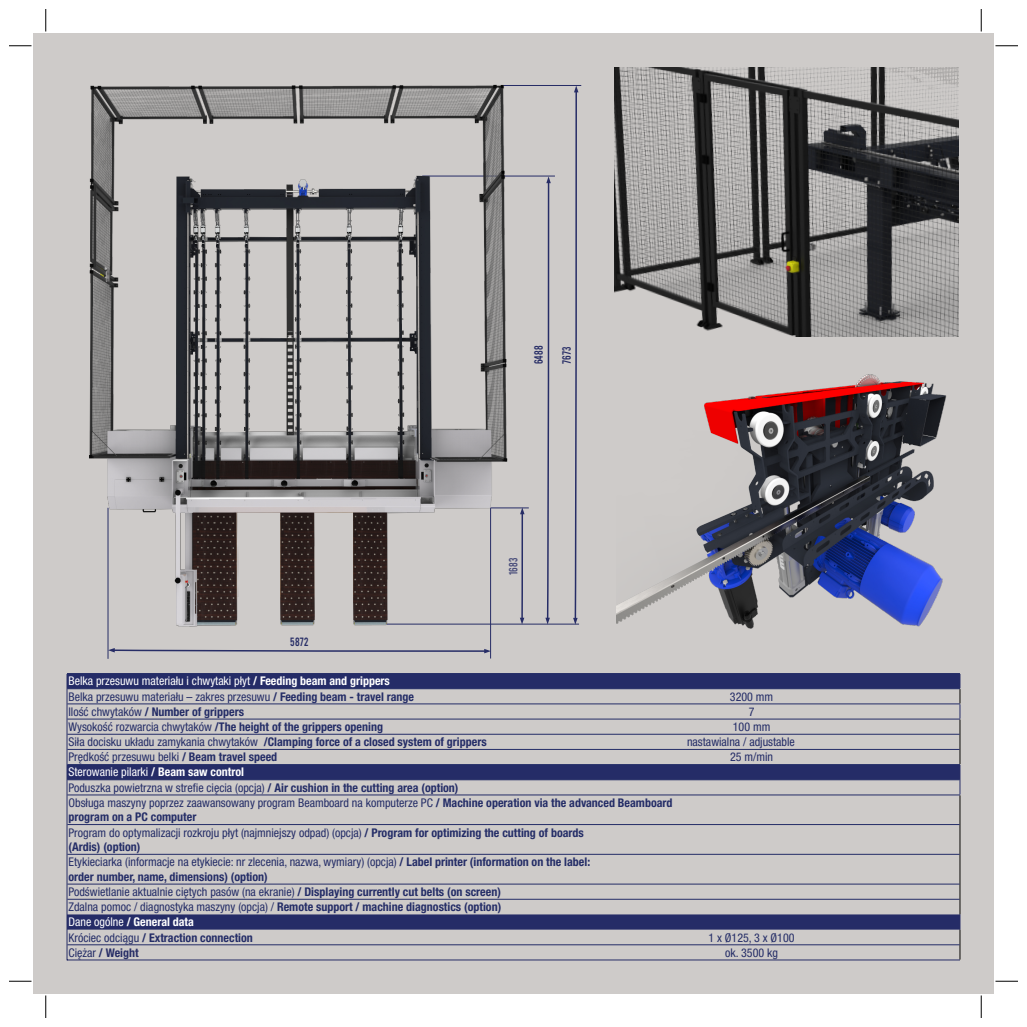
<style>
.page{position:relative;width:1027px;height:1027px;background:#fff}
.page>*{position:absolute;margin:0;border:0;box-sizing:border-box;transform-origin:0 0}
.t1{font:condensed 12px/15px "Helvetica Neue LT Pro";color:#242d67}
.t2{font:700 condensed 12px "Helvetica Neue LT Pro";color:#242d67}
.t3{font:12px "Bebas";letter-spacing:.03em;color:#272d66;scale:.9 1}
.t4{font:12px "Bebas";color:rgb(39 45 102/.8);scale:.9 1}
.s1{color:#fff}
.s2{font-weight:700;color:#fff}
.s3{font-weight:700}
.s4{font-weight:400}
.s5{font-weight:700;color:#272d66}
</style>
<div class="page">
<div style="left:33px;top:33px;width:961px;height:961px;background:#cecbc9"></div>
<hr style="left:108px;top:508px;width:1px;height:150px;background:#272d66">
<hr style="left:490px;top:508px;width:1px;height:150px;background:#272d66">
<svg style="left:108px;top:648px;width:383px;height:5px"></svg>
<img style="left:89px;top:67px;width:526px;height:574px">
<svg style="left:68px;top:674px;width:892px;height:256px"></svg>
<hr style="left:960px;top:719px;width:1px;height:45px;background:#080704">
<hr style="left:960px;top:795px;width:1px;height:119px;background:#080704">
<hr style="left:960px;top:930px;width:1px;height:30px;background:#080704">
<hr style="left:67px;top:674px;width:1px;height:286px;background:#272d66">
<svg style="left:960px;top:674px;width:1px;height:45px"></svg>
<hr style="left:960px;top:765px;width:1px;height:30px;background:#272d66">
<svg style="left:960px;top:914px;width:1px;height:16px"></svg>
<hr style="left:67px;top:960px;width:893px;height:1px;background:#272d66">
<hr style="left:67px;top:673px;width:893px;height:1px;background:#242d67">
<hr style="left:67px;top:688px;width:893px;height:1px;background:#242d67">
<hr style="left:67px;top:703px;width:893px;height:1px;background:#242d67">
<hr style="left:67px;top:719px;width:893px;height:1px;background:#242d67">
<hr style="left:67px;top:734px;width:893px;height:1px;background:#242d67">
<hr style="left:67px;top:749px;width:893px;height:1px;background:#242d67">
<hr style="left:67px;top:764px;width:893px;height:1px;background:#242d67">
<hr style="left:67px;top:779px;width:893px;height:1px;background:#242d67">
<hr style="left:67px;top:795px;width:893px;height:1px;background:#242d67">
<hr style="left:67px;top:824px;width:893px;height:1px;background:#242d67">
<hr style="left:67px;top:854px;width:893px;height:1px;background:#242d67">
<hr style="left:67px;top:884px;width:893px;height:1px;background:#242d67">
<hr style="left:67px;top:899px;width:893px;height:1px;background:#242d67">
<hr style="left:67px;top:944px;width:893px;height:1px;background:#242d67">
<img style="left:616px;top:374px;width:331px;height:255px">
<img style="left:615px;top:67px;width:343px;height:270px">
<svg style="left:9px;top:46px;width:23px;height:1px"></svg>
<svg style="left:46px;top:9px;width:1px;height:23px"></svg>
<svg style="left:981px;top:9px;width:1px;height:23px"></svg>
<svg style="left:995px;top:46px;width:23px;height:1px"></svg>
<svg style="left:9px;top:981px;width:23px;height:1px"></svg>
<svg style="left:46px;top:995px;width:1px;height:23px"></svg>
<svg style="left:995px;top:981px;width:23px;height:1px"></svg>
<svg style="left:981px;top:995px;width:1px;height:23px"></svg>
<p class="t3" style="left:290px;top:634px;width:22px">5872</p>
<p class="t1" style="left:69px;top:675px;width:347px"><span class="s1">Belka przesuwu materiału i chwytaki płyt</span> <span class="s2">/ Feeding beam and grippers<br></span>Belka przesuwu materiału – zakres przesuwu <span class="s3">/ Feeding beam - travel range</span></p>
<p class="t3" style="left:531px;top:364px;width:23px;rotate:-90deg">6488</p>
<p class="t3" style="left:559px;top:364px;width:21px;rotate:-90deg">7673</p>
<p class="t4" style="left:505px;top:575px;width:21px;rotate:-90deg">1683</p>
<p class="t1" style="left:730px;top:691px;width:45px">3200 mm</p>
<p class="t2" style="left:69px;top:707px;width:177px"><span class="s4">Ilość chwytaków</span> / Number of grippers</p>
<p class="t1" style="left:749px;top:706px;width:7px">7</p>
<p class="t2" style="left:69px;top:722px;width:316px"><span class="s4">Wysokość rozwarcia chwytaków</span> /The height of the grippers opening</p>
<p class="t1" style="left:733px;top:721px;width:39px">100 mm</p>
<p class="t2" style="left:69px;top:738px;width:420px"><span class="s4">Siła docisku układu zamykania chwytaków</span> /Clamping force of a closed system of grippers</p>
<p class="t1" style="left:687px;top:736px;width:109px">nastawialna / adjustable</p>
<p class="t1" style="left:69px;top:751px;width:210px">Prędkość przesuwu belki <span class="s3">/ Beam travel speed</span></p>
<p class="t1" style="left:730px;top:751px;width:45px">25 m/min</p>
<p class="t1" style="left:69px;top:766px;width:606px"><span class="s1">Sterowanie pilarki</span> <span class="s2">/ Beam saw control<br></span>Poduszka powietrzna w strefie cięcia (opcja) <span class="s3">/ Air cushion in the cutting area (option)<br></span>Obsługa maszyny poprzez zaawansowany program Beamboard na komputerze PC <span class="s3">/ Machine operation via the advanced Beamboard program on a PC computer<br></span>Program do optymalizacji rozkroju płyt (najmniejszy odpad) (opcja) <span class="s3">/ Program for optimizing the cutting of boards<br>(Ardis) (option)<br></span>Etykieciarka (informacje na etykiecie: nr zlecenia, nazwa, wymiary) (opcja) <span class="s3">/ Label printer (information on the label:<br>order number, name, dimensions) (option)<br></span>Podświetlanie aktualnie ciętych pasów (na ekranie) <span class="s3">/ Displaying currently cut belts (on screen)<br></span>Zdalna pomoc / diagnostyka maszyny (opcja) / <span class="s3">Remote support / machine diagnostics (option)<br></span><span class="s1">Dane ogólne</span> <span class="s2">/ General data<br></span>Króciec odciągu <span class="s3">/ Extraction connection</span></p>
<p class="t1" style="left:709px;top:931px;width:88px">1 x Ø125, 3 x Ø100</p>
<p class="t1" style="left:69px;top:947px;width:72px">Ciężar <span class="s3">/</span> <span class="s5">Weight</span></p>
<p class="t1" style="left:725px;top:947px;width:54px">ok. 3500 kg</p>
</div>
